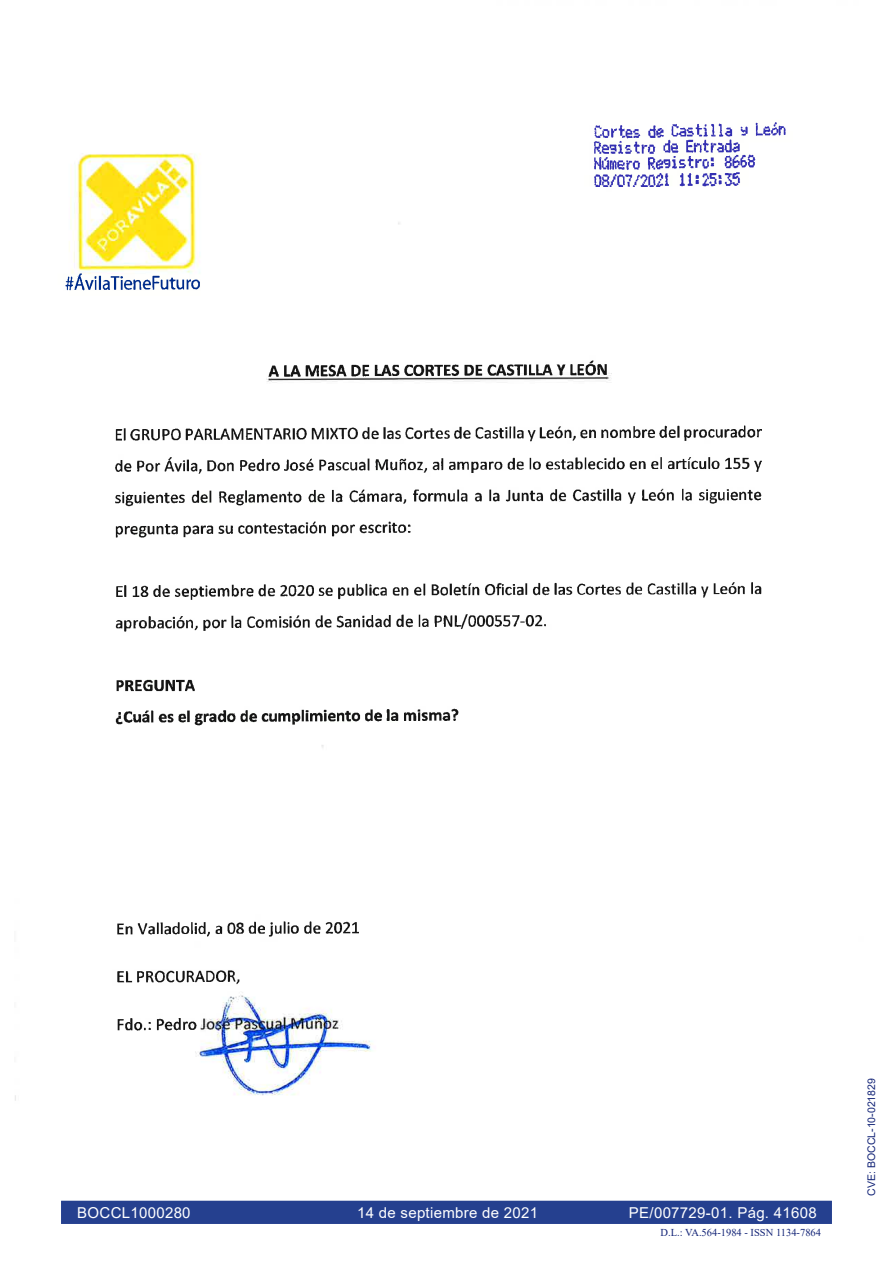
<style>
.page{position:relative;width:893px;height:1263px;background:#fff}
.page>*{position:absolute;margin:0;border:0;box-sizing:border-box;transform-origin:0 0}
.E_CVE{font:15px "Arial";letter-spacing:.02em;color:#fff}
.t1{font:10.5px "Times New Roman";color:#132477}
.t2{font:10.5px "Arial";color:#132477}
</style>
<div class="page">
<div style="left:60px;top:1200px;width:773px;height:25px;background:#25408f"></div>
<div style="left:60px;top:1199px;width:773px;height:26px;border:2px solid #fff"></div>
<img style="left:15px;top:153px;width:699px;height:948px">
<img style="left:64px;top:272px;width:137px;height:18px">
<img style="left:113px;top:359px;width:649px;height:672px">
<img style="left:592px;top:122px;width:194px;height:64px">
<p class="E_CVE" style="left:77px;top:1202px;width:115px">BOCCL1000280</p>
<p class="E_CVE" style="left:357px;top:1202px;width:183px">14 de septiembre de 2021</p>
<p class="E_CVE" style="left:629px;top:1202px;width:189px">PE/007729-01. Pág. 41608</p>
<p class="t1" style="left:661px;top:1225px;width:162px">D.L.: VA.564-1984 - ISSN 1134-7864</p>
<p class="t2" style="left:864px;top:1195px;width:119px;rotate:-90deg">CVE: BOCCL-10-021829</p>
</div>
